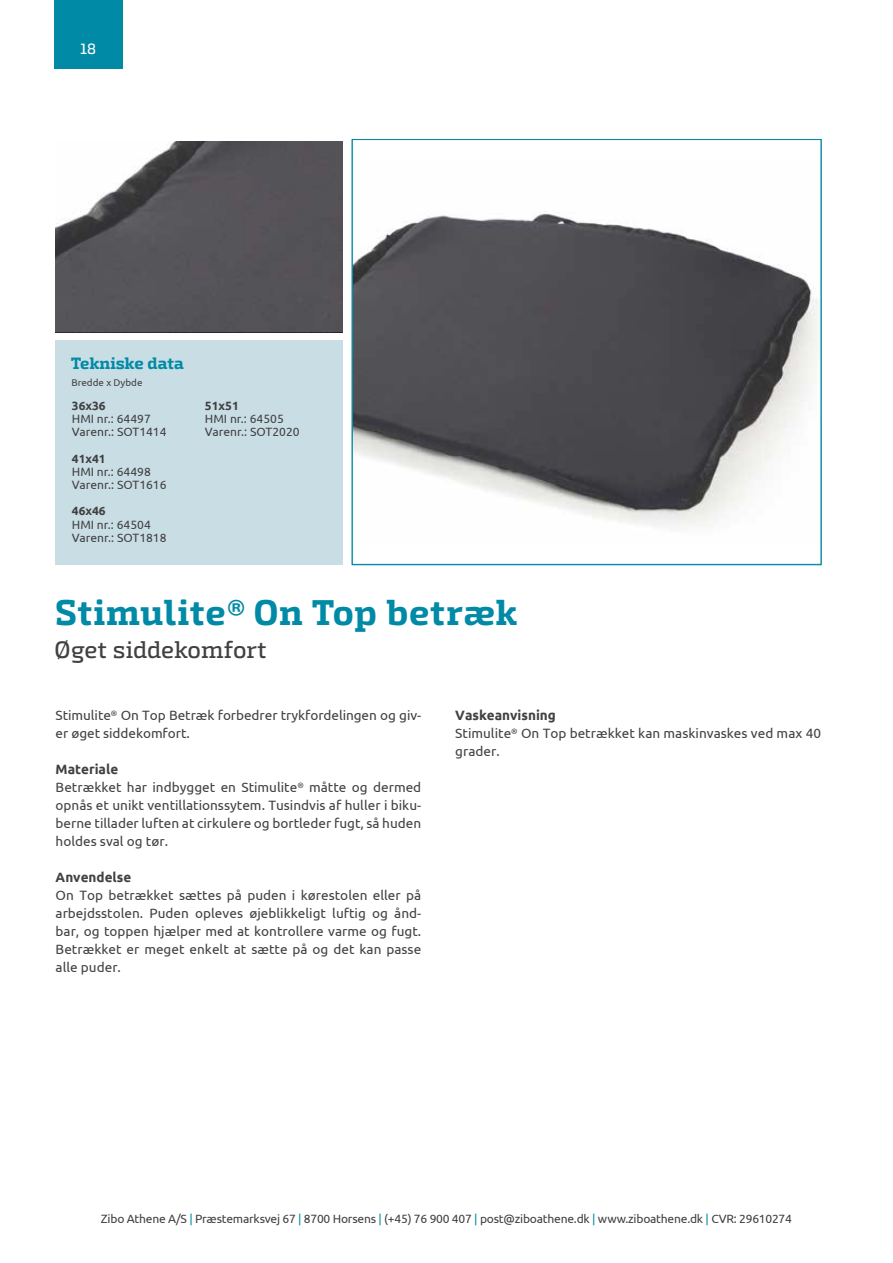
<style>
.page{position:relative;width:893px;height:1263px;background:#fff}
.page>*{position:absolute;margin:0;border:0;box-sizing:border-box;transform-origin:0 0}
.t1{font:700 36px "Exo Slab Pro";letter-spacing:.015em;color:#008aa5}
.t2{font:500 24px "Exo Slab Pro";letter-spacing:-.005em;color:#414042}
.t3{font:700 16.5px "Exo Slab Pro";letter-spacing:-.015em;color:#008aa5}
.t4{font:500 15px "Exo Slab Pro";color:#fff}
.t5{font:13.5px/18px "Ubuntu";color:#414042}
.t6{font:700 13.5px "Ubuntu";color:#414042}
.t7{font:12px/13.2px "Ubuntu";color:#414042}
.t8{font:12px "Ubuntu";letter-spacing:-.02em;color:#414042}
.t9{font:700 12px "Ubuntu";color:#414042}
.t10{font:9.75px "Ubuntu";color:#414042}
.s1{font-weight:700}
.s2{color:#008aa5}
</style>
<div class="page">
<div style="left:54px;top:0;width:68px;height:69px;background:#008aa5"></div>
<div style="left:55px;top:340px;width:287px;height:224px;background:#c9dde5"></div>
<svg style="left:354px;top:211px;width:465px;height:315px"></svg>
<svg style="left:55px;top:141px;width:288px;height:191px;background:#656368"></svg>
<p class="t4" style="left:80px;top:40px;width:17px">18</p>
<p class="t3" style="left:71px;top:353px;width:115px">Tekniske data</p>
<p class="t10" style="left:71px;top:376px;width:73px">Bredde x Dybde</p>
<p class="t9" style="left:72px;top:398px;width:35px">36x36</p>
<p class="t7" style="left:72px;top:412px;width:96px">HMI nr.: 64497<br>Varenr.: SOT1414</p>
<p class="t9" style="left:72px;top:450px;width:35px">41x41</p>
<p class="t7" style="left:72px;top:464px;width:96px">HMI nr.: 64498<br>Varenr.: SOT1616</p>
<p class="t9" style="left:72px;top:503px;width:35px">46x46</p>
<p class="t7" style="left:72px;top:517px;width:96px">HMI nr.: 64504<br>Varenr.: SOT1818</p>
<p class="t9" style="left:205px;top:398px;width:35px">51x51</p>
<p class="t7" style="left:205px;top:412px;width:96px">HMI nr.: 64505<br>Varenr.: SOT2020</p>
<h1 class="t1" style="left:55px;top:590px;width:464px">Stimulite® On Top betræk</h1>
<h2 class="t2" style="left:55px;top:635px;width:214px">Øget siddekomfort</h2>
<p class="t5" style="left:56px;top:706px;width:367px">Stimulite<sup>®</sup> On Top Betræk forbedrer trykfordelingen og giv&shy;er øget siddekomfort.</p>
<p class="t5" style="left:56px;top:760px;width:367px"><span class="s1">Materiale<br></span>Betrækket har indbygget en Stimulite<sup>®</sup> måtte og dermed opnås et unikt ventillationssytem. Tusindvis af huller i biku&shy;berne tillader luften at cirkulere og bortleder fugt, så huden holdes sval og tør.</p>
<p class="t6" style="left:56px;top:868px;width:77px">Anvendelse</p>
<p class="t5" style="left:56px;top:886px;width:367px;text-align:justify">On Top betrækket sættes på puden i kørestolen eller på arbejdsstolen. Puden opleves øjeblikkeligt luftig og ånd&shy;bar, og toppen hjælper med at kontrollere varme og fugt.<br>Betrækket er meget enkelt at sætte på og det kan passe alle puder.</p>
<p class="t5" style="left:455px;top:706px;width:367px"><span class="s1">Vaskeanvisning<br></span>Stimulite<sup>®</sup> On Top betrækket kan maskinvaskes ved max 40 grader.</p>
<p class="t8" style="left:101px;top:1211px;width:693px">Zibo Athene A/S <span class="s2">|</span> Præstemarksvej 67 <span class="s2">|</span> 8700 Horsens <span class="s2">|</span> (+45) 76 900 407 <span class="s2">|</span> post@ziboathene.dk <span class="s2">|</span> www.ziboathene.dk <span class="s2">|</span> CVR: 29610274</p>
</div>
